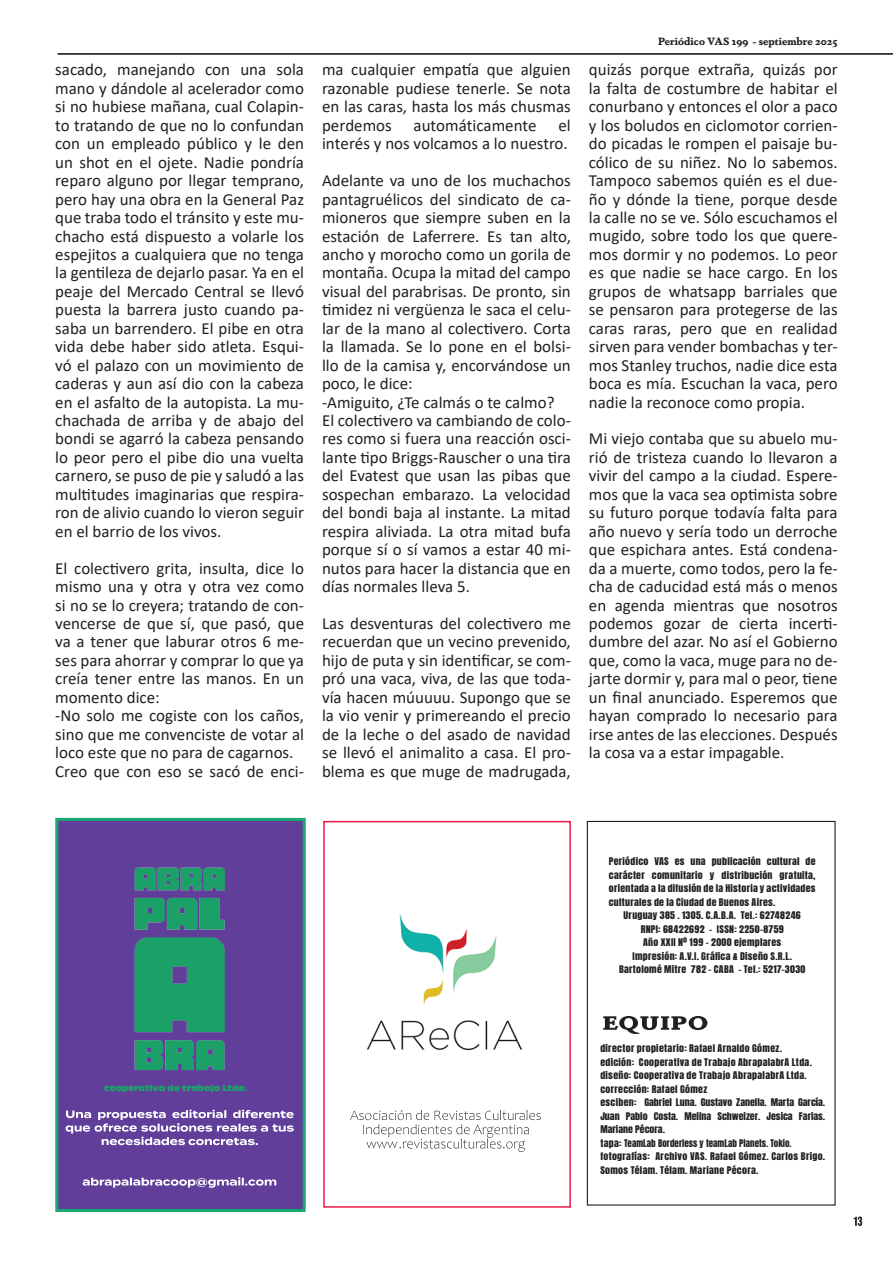
<style>
.page{position:relative;width:893px;height:1263px;background:#fff}
.page>*{position:absolute;margin:0;border:0;box-sizing:border-box;transform-origin:0 0}
.t1{font:16.95px/18.5px "Calibri";color:#231f20;text-align:justify}
.t2{font:700 10.5px "Dapifer";color:#231f20}
.t3{font:9px/13.5px "Anton";letter-spacing:.03em;color:#231f20;scale:1.1 1}
.t4{font:9px "Antique Oli Com";color:#1da269}
</style>
<div class="page">
<hr style="left:58px;top:54px;width:835px;height:1px;background:#09080b">
<svg style="left:853px;top:1216px;width:9px;height:10px"></svg>
<hr style="left:58px;top:53px;width:835px;height:1px;background:#09080b">
<div style="left:587px;top:821px;width:249px;height:384px;border:1px solid #231f20"></div>
<svg style="left:603px;top:1016px;width:104px;height:18px"></svg>
<div style="left:323px;top:821px;width:248px;height:387px;background:#fff;border:2px solid #ed1749"></div>
<img style="left:368px;top:913px;width:153px;height:137px">
<svg style="left:350px;top:1110px;width:191px;height:42px"></svg>
<div style="left:55px;top:818px;width:251px;height:394px;background:#603e99;border:3px solid #19a872"></div>
<img style="left:134px;top:867px;width:91px;height:204px">
<svg style="left:83px;top:1177px;width:193px;height:11px"></svg>
<svg style="left:66px;top:1109px;width:228px;height:36px"></svg>
<p class="t1" style="left:55px;top:60px;width:250px">sacado, manejando con una sola mano y dándole al acelerador como si no hubiese mañana, cual Colapin&shy;to tratando de que no lo confundan con un empleado público y le den un shot en el ojete. Nadie pondría reparo alguno por llegar temprano, pero hay una obra en la General Paz que traba todo el tránsito y este mu&shy;chacho está dispuesto a volarle los espejitos a cualquiera que no tenga la gentileza de dejarlo pasar. Ya en el peaje del Mercado Central se llevó puesta la barrera justo cuando pa&shy;saba un barrendero. El pibe en otra vida debe haber sido atleta. Esqui&shy;vó el palazo con un movimiento de caderas y aun así dio con la cabeza en el asfalto de la autopista. La mu&shy;chachada de arriba y de abajo del bondi se agarró la cabeza pensando lo peor pero el pibe dio una vuelta carnero, se puso de pie y saludó a las multitudes imaginarias que respira&shy;ron de alivio cuando lo vieron seguir en el barrio de los vivos.</p>
<p class="t1" style="left:55px;top:558px;width:250px;text-align:left">El colectivero grita, insulta, dice lo mismo una y otra y otra vez como si no se lo creyera; tratando de con&shy;vencerse de que sí, que pasó, que va a tener que laburar otros 6 me&shy;ses para ahorrar y comprar lo que ya creía tener entre las manos. En un momento dice:<br>-No solo me cogiste con los caños, sino que me convenciste de votar al loco este que no para de cagarnos.<br>Creo que con eso se sacó de enci-</p>
<p class="t1" style="left:322px;top:60px;width:250px">ma cualquier empatía que alguien razonable pudiese tenerle. Se nota en las caras, hasta los más chusmas perdemos</p>
<p class="t1" style="left:414px;top:115px;width:125px">automáticamente</p>
<p class="t1" style="left:322px;top:115px;width:250px;text-align:right">el<br>interés y nos volcamos a lo nuestro.</p>
<p class="t1" style="left:322px;top:171px;width:250px;text-align:left">Adelante va uno de los muchachos pantagruélicos del sindicato de ca&shy;mioneros que siempre suben en la estación de Laferrere. Es tan alto, ancho y morocho como un gorila de montaña. Ocupa la mitad del campo visual del parabrisas. De pronto, sin timidez ni vergüenza le saca el celu&shy;lar de la mano al colectivero. Corta la llamada. Se lo pone en el bolsi&shy;llo de la camisa y, encorvándose un poco, le dice:<br>-Amiguito, ¿Te calmás o te calmo?<br>El colectivero va cambiando de colo&shy;res como si fuera una reacción osci&shy;lante tipo Briggs-Rauscher o una tira del Evatest que usan las pibas que sospechan embarazo. La velocidad del bondi baja al instante. La mitad respira aliviada. La otra mitad bufa porque sí o sí vamos a estar 40 mi&shy;nutos para hacer la distancia que en días normales lleva 5.</p>
<p class="t1" style="left:322px;top:614px;width:250px">Las desventuras del colectivero me recuerdan que un vecino prevenido, hijo de puta y sin identificar, se com&shy;pró una vaca, viva, de las que toda&shy;vía hacen múuuuu. Supongo que se la vio venir y primereando el precio de la leche o del asado de navidad se llevó el animalito a casa. El pro&shy;blema es que muge de madrugada,</p>
<p class="t2" style="left:658px;top:34px;width:181px">Periódico VAS 199 - septiembre 2025</p>
<p class="t1" style="left:589px;top:60px;width:250px">quizás porque extraña, quizás por la falta de costumbre de habitar el conurbano y entonces el olor a paco y los boludos en ciclomotor corrien&shy;do picadas le rompen el paisaje bu&shy;cólico de su niñez. No lo sabemos.<br>Tampoco sabemos quién es el due&shy;ño y dónde la tiene, porque desde la calle no se ve. Sólo escuchamos el mugido, sobre todo los que quere&shy;mos dormir y no podemos. Lo peor es que nadie se hace cargo. En los grupos de whatsapp barriales que se pensaron para protegerse de las caras raras, pero que en realidad sirven para vender bombachas y ter&shy;mos Stanley truchos, nadie dice esta boca es mía. Escuchan la vaca, pero nadie la reconoce como propia.</p>
<p class="t1" style="left:589px;top:429px;width:250px">Mi viejo contaba que su abuelo mu&shy;rió de tristeza cuando lo llevaron a vivir del campo a la ciudad. Espere&shy;mos que la vaca sea optimista sobre su futuro porque todavía falta para año nuevo y sería todo un derroche que espichara antes. Está condena&shy;da a muerte, como todos, pero la fe&shy;cha de caducidad está más o menos en agenda mientras que nosotros podemos gozar de cierta incerti&shy;dumbre del azar. No así el Gobierno que, como la vaca, muge para no de&shy;jarte dormir y, para mal o peor, tiene un final anunciado. Esperemos que hayan comprado lo necesario para irse antes de las elecciones. Después la cosa va a estar impagable.</p>
<p class="t4" style="left:104px;top:1083px;width:145px">cooperativa de trabajo Ltda.</p>
<p class="t3" style="left:609px;top:855px;width:189px">Periódico VAS es una publicación cultural de</p>
<p class="t3" style="left:609px;top:869px;width:189px">carácter comunitario y distribución gratuita,</p>
<p class="t3" style="left:609px;top:882px;width:189px">orientada a la difusión de la Historia y actividades</p>
<p class="t3" style="left:609px;top:896px;width:153px">culturales de la Ciudad de Buenos Aires.</p>
<p class="t3" style="left:624px;top:909px;width:163px">Uruguay 385 . 1305. C.A.B.A. Tel.: 62748246</p>
<p class="t3" style="left:641px;top:923px;width:132px">RNPI: 68422692 - ISSN: 2250-8759</p>
<p class="t3" style="left:643px;top:936px;width:127px">Año XXII Nº 199 - 2000 ejemplares</p>
<p class="t3" style="left:633px;top:950px;width:146px">Impresión: A.V.I. Gráfica &amp; Diseño S.R.L.</p>
<p class="t3" style="left:619px;top:963px;width:171px">Bartolomé Mitre 782 - CABA - Tel.: 5217-3030</p>
<p class="t3" style="left:600px;top:1042px;width:206px">director propietario: Rafael Arnaldo Gómez.<br>edición: Cooperativa de Trabajo AbrapalabrA Ltda. diseño: Cooperativa de Trabajo AbrapalabrA Ltda. corrección: Rafael Gómez<br>esciben: Gabriel Luna. Gustavo Zanella. Marta García.<br>Juan Pablo Costa. Melina Schweizer. Jesica Farias.<br>Mariane Pécora.<br>tapa: TeamLab Borderless y teamLab Planets. Tokio. fotografías: Archivo VAS. Rafael Gómez. Carlos Brigo.<br>Somos Télam. Télam. Mariane Pécora.</p>
</div>
